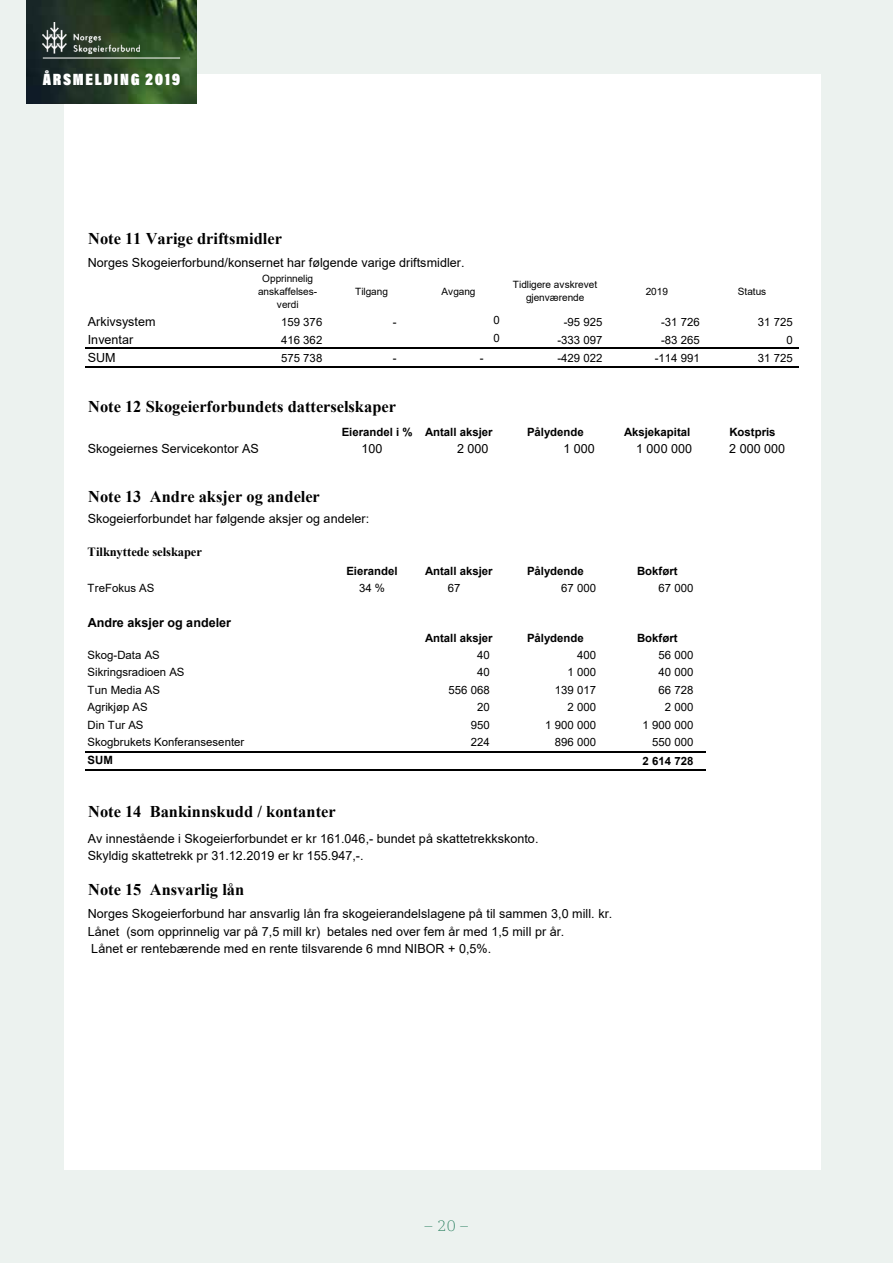
<style>
.page{position:relative;width:893px;height:1263px;background:#ecf2ef}
.page>*{position:absolute;margin:0;border:0;box-sizing:border-box;transform-origin:0 0}
.t1{font:900 16.5px "Acumin Pro Cond";letter-spacing:.1em;color:#fff}
.t2{font:700 16.35px "Times New Roman";color:#000}
.t3{font:200 15px "IBM Plex Serif";color:#006741}
.t4{font:12.6px/17.4px "Arial";letter-spacing:.005em;color:#000}
.t5{font:700 12.6px "Times New Roman";color:#000}
.t6{font:700 12.6px "Arial";letter-spacing:.005em;color:#000}
.t7{font:11.4px "Arial";color:#000}
.t8{font:700 11.4px "Arial";color:#000}
.t9{font:10.05px/12.9px "Arial";letter-spacing:-.005em;color:#000;text-align:center}
</style>
<div class="page">
<div style="left:64px;top:74px;width:757px;height:1096px;background:#fff"></div>
<hr style="left:85px;top:348px;width:714px;height:1px;background:#000">
<hr style="left:85px;top:366px;width:714px;height:1px;background:#000">
<hr style="left:85px;top:752px;width:620px;height:1px;background:#000">
<hr style="left:85px;top:769px;width:620px;height:1px;background:#000">
<img style="left:26px;top:0;width:170px;height:103px">
<img style="left:43px;top:22px;width:97px;height:31px">
<hr style="left:43px;top:58px;width:137px;height:1px;background:#fff">
<h1 class="t1" style="left:43px;top:69px;width:139px">ÅRSMELDING 2019</h1>
<p class="t2" style="left:88px;top:227px;width:195px">Note 11 Varige driftsmidler</p>
<p class="t4" style="left:88px;top:254px;width:378px">Norges Skogeierforbund/konsernet har følgende varige driftsmidler.</p>
<p class="t9" style="left:258px;top:272px;width:61px">Opprinnelig anskaffelses&shy;verdi</p>
<p class="t9" style="left:355px;top:285px;width:34px">Tilgang</p>
<p class="t9" style="left:441px;top:285px;width:36px">Avgang</p>
<p class="t9" style="left:513px;top:278px;width:86px">Tidligere avskrevet gjenværende</p>
<p class="t9" style="left:646px;top:285px;width:24px">2019</p>
<p class="t9" style="left:738px;top:285px;width:30px">Status</p>
<p class="t4" style="left:88px;top:312px;width:69px">Arkivsystem</p>
<p class="t7" style="left:281px;top:314px;width:43px">159 376</p>
<p class="t7" style="left:393px;top:314px;width:5px">-</p>
<p class="t7" style="left:493px;top:312px;width:8px">0</p>
<p class="t7" style="left:564px;top:314px;width:40px">-95 925</p>
<p class="t7" style="left:661px;top:314px;width:40px">-31 726</p>
<p class="t7" style="left:758px;top:314px;width:36px">31 725</p>
<p class="t4" style="left:88px;top:331px;width:47px">Inventar</p>
<p class="t7" style="left:281px;top:332px;width:43px">416 362</p>
<p class="t7" style="left:493px;top:330px;width:8px">0</p>
<p class="t7" style="left:557px;top:332px;width:47px">-333 097</p>
<p class="t7" style="left:661px;top:332px;width:40px">-83 265</p>
<p class="t7" style="left:787px;top:332px;width:8px">0</p>
<p class="t4" style="left:88px;top:349px;width:29px">SUM</p>
<p class="t7" style="left:281px;top:350px;width:43px">575 738</p>
<p class="t7" style="left:393px;top:350px;width:5px">-</p>
<p class="t7" style="left:480px;top:350px;width:5px">-</p>
<p class="t7" style="left:557px;top:350px;width:47px">-429 022</p>
<p class="t7" style="left:655px;top:350px;width:47px">-114 991</p>
<p class="t7" style="left:758px;top:350px;width:36px">31 725</p>
<p class="t2" style="left:88px;top:395px;width:309px">Note 12 Skogeierforbundets datterselskaper</p>
<p class="t8" style="left:342px;top:424px;width:152px">Eierandel i % Antall aksjer</p>
<p class="t8" style="left:527px;top:424px;width:58px">Pålydende</p>
<p class="t8" style="left:624px;top:424px;width:68px">Aksjekapital</p>
<p class="t8" style="left:729px;top:424px;width:48px">Kostpris</p>
<p class="t4" style="left:88px;top:440px;width:173px">Skogeiernes Servicekontor AS</p>
<p class="t4" style="left:361px;top:440px;width:23px">100</p>
<p class="t4" style="left:457px;top:440px;width:33px">2 000</p>
<p class="t4" style="left:563px;top:440px;width:33px">1 000</p>
<p class="t4" style="left:636px;top:440px;width:58px">1 000 000</p>
<p class="t4" style="left:729px;top:440px;width:58px">2 000 000</p>
<p class="t2" style="left:88px;top:484px;width:233px">Note 13 Andre aksjer og andeler</p>
<p class="t4" style="left:88px;top:510px;width:283px">Skogeierforbundet har følgende aksjer og andeler:</p>
<p class="t5" style="left:88px;top:543px;width:116px">Tilknyttede selskaper</p>
<p class="t8" style="left:346px;top:562px;width:53px">Eierandel</p>
<p class="t8" style="left:425px;top:562px;width:69px">Antall aksjer</p>
<p class="t8" style="left:527px;top:562px;width:58px">Pålydende</p>
<p class="t8" style="left:637px;top:562px;width:42px">Bokført</p>
<p class="t7" style="left:88px;top:580px;width:68px">TreFokus AS</p>
<p class="t7" style="left:359px;top:580px;width:27px">34 %</p>
<p class="t7" style="left:448px;top:580px;width:14px">67</p>
<p class="t7" style="left:561px;top:580px;width:36px">67 000</p>
<p class="t7" style="left:658px;top:580px;width:36px">67 000</p>
<p class="t6" style="left:88px;top:613px;width:145px">Andre aksjer og andeler</p>
<p class="t8" style="left:425px;top:630px;width:69px">Antall aksjer</p>
<p class="t8" style="left:527px;top:630px;width:58px">Pålydende</p>
<p class="t8" style="left:637px;top:630px;width:42px">Bokført</p>
<p class="t7" style="left:88px;top:647px;width:74px">Skog-Data AS</p>
<p class="t7" style="left:477px;top:647px;width:14px">40</p>
<p class="t7" style="left:577px;top:647px;width:21px">400</p>
<p class="t7" style="left:658px;top:647px;width:36px">56 000</p>
<p class="t7" style="left:88px;top:664px;width:98px">Sikringsradioen AS</p>
<p class="t7" style="left:477px;top:664px;width:14px">40</p>
<p class="t7" style="left:568px;top:664px;width:30px">1 000</p>
<p class="t7" style="left:658px;top:664px;width:36px">40 000</p>
<p class="t7" style="left:88px;top:682px;width:74px">Tun Media AS</p>
<p class="t7" style="left:448px;top:682px;width:43px">556 068</p>
<p class="t7" style="left:555px;top:682px;width:43px">139 017</p>
<p class="t7" style="left:658px;top:682px;width:36px">66 728</p>
<p class="t7" style="left:88px;top:699px;width:62px">Agrikjøp AS</p>
<p class="t7" style="left:477px;top:699px;width:14px">20</p>
<p class="t7" style="left:567px;top:699px;width:30px">2 000</p>
<p class="t7" style="left:665px;top:699px;width:30px">2 000</p>
<p class="t7" style="left:88px;top:717px;width:57px">Din Tur AS</p>
<p class="t7" style="left:471px;top:717px;width:21px">950</p>
<p class="t7" style="left:545px;top:717px;width:52px">1 900 000</p>
<p class="t7" style="left:643px;top:717px;width:52px">1 900 000</p>
<p class="t7" style="left:88px;top:734px;width:158px">Skogbrukets Konferansesenter</p>
<p class="t7" style="left:471px;top:734px;width:21px">224</p>
<p class="t7" style="left:555px;top:734px;width:43px">896 000</p>
<p class="t7" style="left:652px;top:734px;width:43px">550 000</p>
<p class="t8" style="left:88px;top:752px;width:27px">SUM</p>
<p class="t8" style="left:643px;top:753px;width:52px">2 614 728</p>
<p class="t2" style="left:88px;top:800px;width:249px">Note 14 Bankinnskudd / kontanter</p>
<p class="t4" style="left:88px;top:829px;width:452px">Av innestående i Skogeierforbundet er kr 161.046,- bundet på skattetrekkskonto.<br>Skyldig skattetrekk pr 31.12.2019 er kr 155.947,-.</p>
<p class="t2" style="left:88px;top:878px;width:158px">Note 15 Ansvarlig lån</p>
<p class="t4" style="left:88px;top:905px;width:526px">Norges Skogeierforbund har ansvarlig lån fra skogeierandelslagene på til sammen 3,0 mill. kr.<br>Lånet (som opprinnelig var på 7,5 mill kr) betales ned over fem år med 1,5 mill pr år.<br>Lånet er rentebærende med en rente tilsvarende 6 mnd NIBOR + 0,5%.</p>
<p class="t3" style="left:424px;top:1215px;width:46px">– 20 –</p>
</div>
